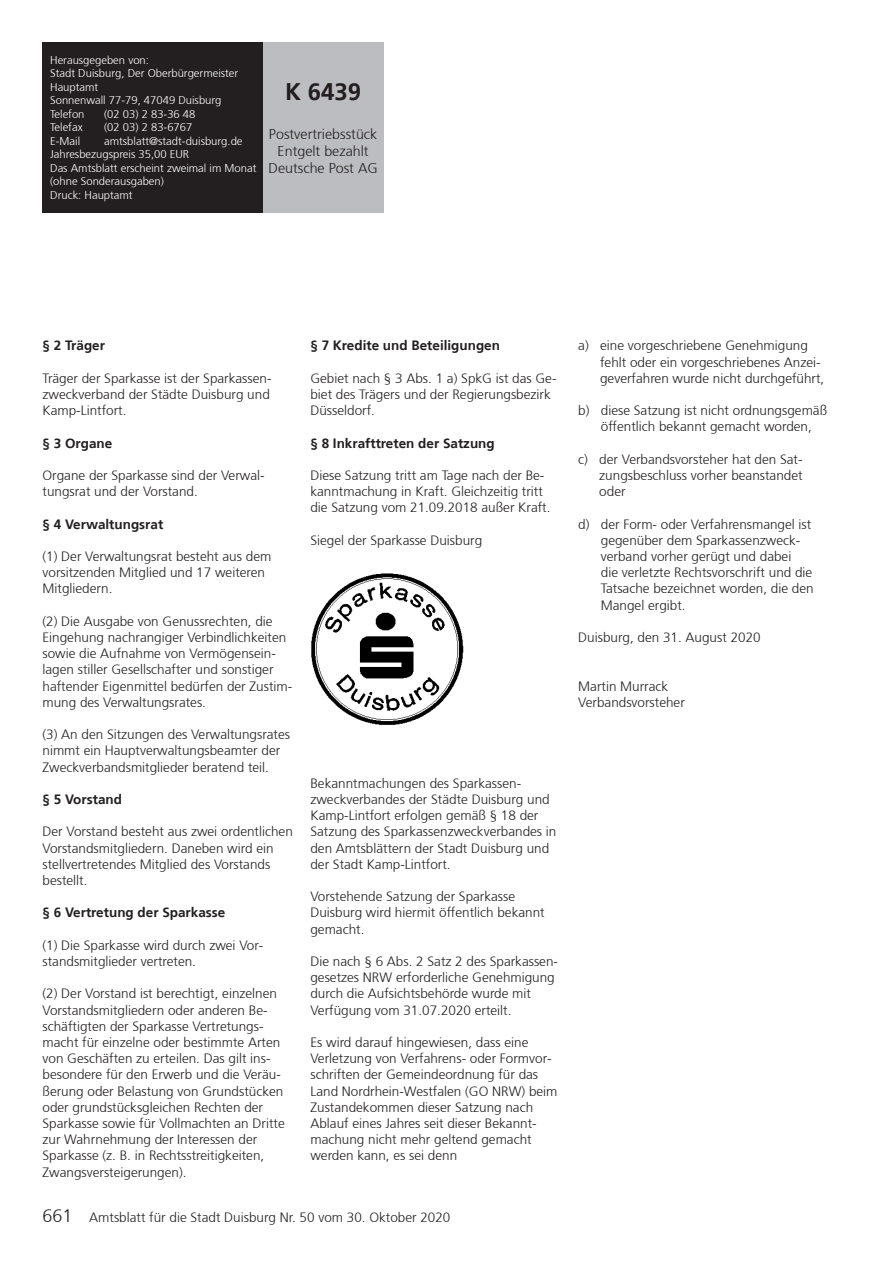
<style>
.page{position:relative;width:893px;height:1263px;background:#fff}
.page>*{position:absolute;margin:0;border:0;box-sizing:border-box;transform-origin:0 0}
.t1{font:700 24px "Frutiger 65";color:#231f20}
.t2{font:300 18px "Frutiger 45";color:#231f20}
.t3{font:300 14.25px/17.1px "Frutiger 45";color:#231f20;text-align:center}
.t4{font:300 13.5px/16.2px "Frutiger 45";color:#231f20}
.t5{font:700 13.5px "Frutiger 65";color:#231f20}
.t6{font:300 11.25px/13.5px "Frutiger 45";color:#fff}
</style>
<div class="page">
<div style="left:43px;top:43px;width:341px;height:170px;background:#bcbdc0"></div>
<div style="left:43px;top:43px;width:220px;height:170px;background:#231f20"></div>
<img style="left:311px;top:573px;width:153px;height:152px">
<p class="t6" style="left:50px;top:53px;width:190px">Herausgegeben von:<br>Stadt Duisburg, Der Oberbürgermeister<br>Hauptamt<br>Sonnenwall 77-79, 47049 Duisburg<br>Telefon</p>
<p class="t6" style="left:104px;top:107px;width:93px">(02 03) 2 83-36 48</p>
<p class="t6" style="left:50px;top:121px;width:34px">Telefax</p>
<p class="t6" style="left:104px;top:121px;width:90px">(02 03) 2 83-6767</p>
<p class="t6" style="left:50px;top:134px;width:31px">E-Mail</p>
<p class="t6" style="left:50px;top:134px;width:208px;text-indent:54px">amtsblatt@stadt-duisburg.de<br>Jahresbezugspreis 35,00 EUR<br>Das Amtsblatt erscheint zweimal im Monat (ohne Sonderausgaben)<br>Druck: Hauptamt</p>
<h1 class="t1" style="left:285px;top:78px;width:78px">K 6439</h1>
<p class="t3" style="left:269px;top:126px;width:111px">Postvertriebsstück<br>Entgelt bezahlt<br>Deutsche Post AG</p>
<p class="t5" style="left:43px;top:338px;width:64px">§ 2 Träger</p>
<p class="t4" style="left:43px;top:370px;width:231px">Träger der Sparkasse ist der Sparkassen&shy;zweckverband der Städte Duisburg und<br>Kamp-Lintfort.</p>
<p class="t5" style="left:43px;top:435px;width:71px">§ 3 Organe</p>
<p class="t4" style="left:43px;top:467px;width:224px">Organe der Sparkasse sind der Verwal&shy;tungsrat und der Vorstand.</p>
<p class="t5" style="left:43px;top:516px;width:122px">§ 4 Verwaltungsrat</p>
<p class="t4" style="left:43px;top:548px;width:230px">(1) Der Verwaltungsrat besteht aus dem vorsitzenden Mitglied und 17 weiteren<br>Mitgliedern.</p>
<p class="t4" style="left:43px;top:613px;width:251px">(2) Die Ausgabe von Genussrechten, die Eingehung nachrangiger Verbindlichkeiten sowie die Aufnahme von Vermögensein&shy;lagen stiller Gesellschafter und sonstiger haftender Eigenmittel bedürfen der Zustim&shy;mung des Verwaltungsrates.</p>
<p class="t4" style="left:43px;top:727px;width:249px">(3) An den Sitzungen des Verwaltungsrates nimmt ein Hauptverwaltungsbeamter der<br>Zweckverbandsmitglieder beratend teil.</p>
<p class="t5" style="left:43px;top:791px;width:81px">§ 5 Vorstand</p>
<p class="t4" style="left:43px;top:824px;width:252px">Der Vorstand besteht aus zwei ordentlichen Vorstandsmitgliedern. Daneben wird ein stellvertretendes Mitglied des Vorstands bestellt.</p>
<p class="t5" style="left:43px;top:905px;width:184px">§ 6 Vertretung der Sparkasse</p>
<p class="t4" style="left:43px;top:937px;width:222px">(1) Die Sparkasse wird durch zwei Vor&shy;standsmitglieder vertreten.</p>
<p class="t4" style="left:43px;top:986px;width:244px">(2) Der Vorstand ist berechtigt, einzelnen Vorstandsmitgliedern oder anderen Be&shy;schäftigten der Sparkasse Vertretungs&shy;macht für einzelne oder bestimmte Arten von Geschäften zu erteilen. Das gilt ins&shy;besondere für den Erwerb und die Veräu&shy;ßerung oder Belastung von Grundstücken oder grundstücksgleichen Rechten der Sparkasse sowie für Vollmachten an Dritte zur Wahrnehmung der Interessen der Sparkasse (z. B. in Rechtsstreitigkeiten, Zwangsversteigerungen).</p>
<p class="t5" style="left:310px;top:338px;width:191px">§ 7 Kredite und Beteiligungen</p>
<p class="t4" style="left:310px;top:370px;width:248px">Gebiet nach § 3 Abs. 1 a) SpkG ist das Ge&shy;biet des Trägers und der Regierungsbezirk<br>Düsseldorf.</p>
<p class="t5" style="left:310px;top:435px;width:186px">§ 8 Inkrafttreten der Satzung</p>
<p class="t4" style="left:310px;top:467px;width:242px">Diese Satzung tritt am Tage nach der Be&shy;kanntmachung in Kraft. Gleichzeitig tritt die Satzung vom 21.09.2018 außer Kraft.</p>
<p class="t4" style="left:310px;top:532px;width:173px">Siegel der Sparkasse Duisburg</p>
<p class="t4" style="left:310px;top:775px;width:248px">Bekanntmachungen des Sparkassen&shy;zweckverbandes der Städte Duisburg und Kamp-Lintfort erfolgen gemäß § 18 der Satzung des Sparkassenzweckverbandes in den Amtsblättern der Stadt Duisburg und der Stadt Kamp-Lintfort.</p>
<p class="t4" style="left:310px;top:889px;width:236px">Vorstehende Satzung der Sparkasse<br>Duisburg wird hiermit öffentlich bekannt gemacht.</p>
<p class="t4" style="left:310px;top:953px;width:249px">Die nach § 6 Abs. 2 Satz 2 des Sparkassen&shy;gesetzes NRW erforderliche Genehmigung durch die Aufsichtsbehörde wurde mit Verfügung vom 31.07.2020 erteilt.</p>
<p class="t4" style="left:310px;top:1034px;width:249px">Es wird darauf hingewiesen, dass eine Verletzung von Verfahrens- oder Formvor&shy;schriften der Gemeindeordnung für das Land Nordrhein-Westfalen (GO NRW) beim Zustandekommen dieser Satzung nach Ablauf eines Jahres seit dieser Bekannt&shy;machung nicht mehr geltend gemacht werden kann, es sei denn</p>
<h2 class="t2" style="left:43px;top:1206px;width:32px">661</h2>
<p class="t4" style="left:89px;top:1209px;width:363px">Amtsblatt für die Stadt Duisburg Nr. 50 vom 30. Oktober 2020</p>
<p class="t4" style="left:600px;top:338px;width:226px;text-indent:-22px">a) eine vorgeschriebene Genehmigung fehlt oder ein vorgeschriebenes Anzei&shy;geverfahren wurde nicht durchgeführt,</p>
<p class="t4" style="left:578px;top:403px;width:250px;text-align:center">b) diese Satzung ist nicht ordnungsgemäß öffentlich bekannt gemacht worden,</p>
<p class="t4" style="left:599px;top:451px;width:205px;text-align:justify;text-indent:-21px">c) der Verbandsvorsteher hat den Sat&shy;zungsbeschluss vorher beanstandet oder</p>
<p class="t4" style="left:601px;top:516px;width:214px;text-indent:-23px">d) der Form- oder Verfahrensmangel ist gegenüber dem Sparkassenzweck&shy;verband vorher gerügt und dabei<br>die verletzte Rechtsvorschrift und die<br>Tatsache bezeichnet worden, die den<br>Mangel ergibt.</p>
<p class="t4" style="left:578px;top:629px;width:184px">Duisburg, den 31. August 2020</p>
<p class="t4" style="left:578px;top:678px;width:108px">Martin Murrack<br>Verbandsvorsteher</p>
</div>
